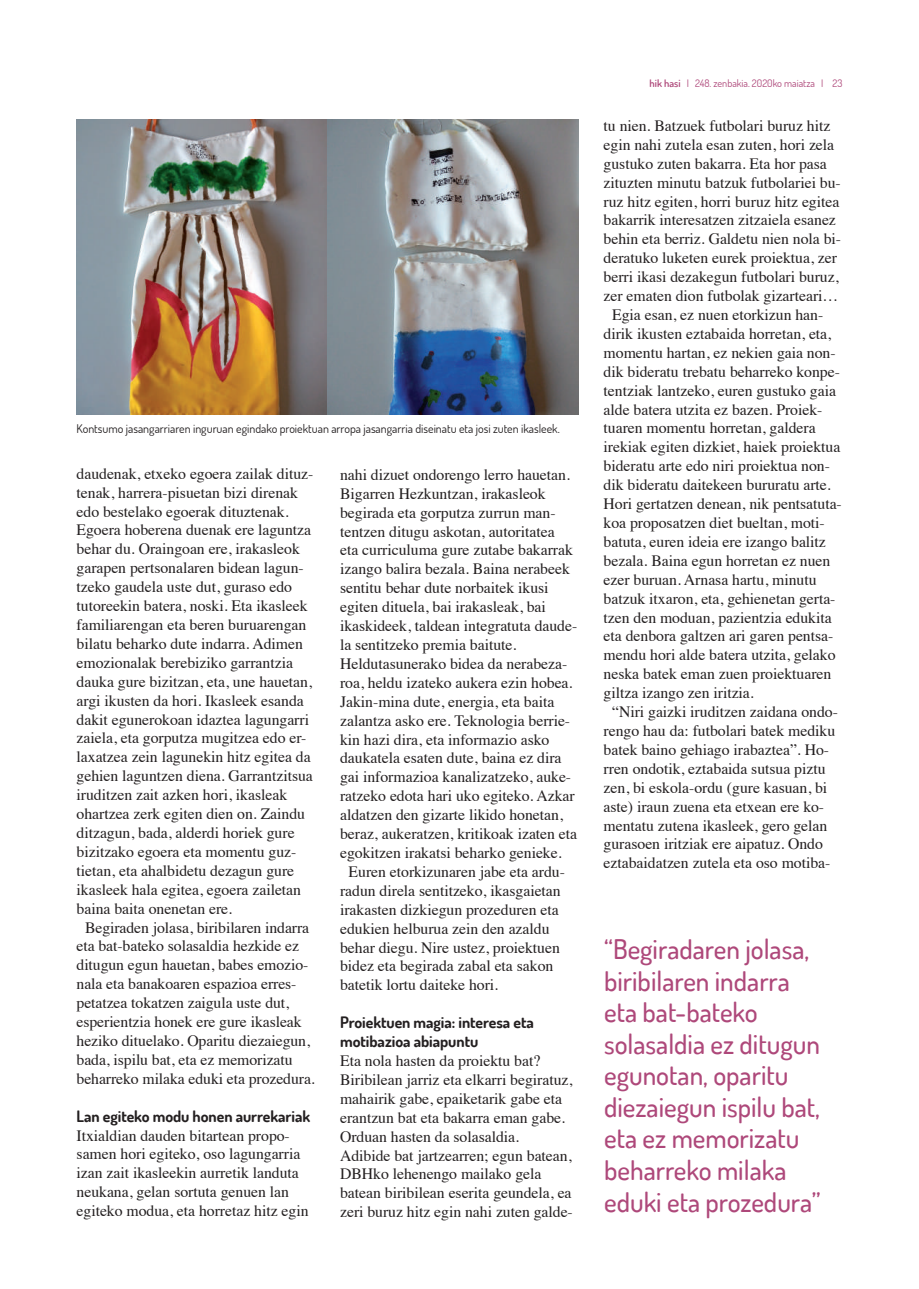
<style>
.page{position:relative;width:919px;height:1289px;background:#fff}
.page>*{position:absolute;margin:0;border:0;box-sizing:border-box;transform-origin:0 0}
.t1{font:500 27px/31.5px "Dosis";color:#ae487a}
.t2{font:15.75px/18.9px "Times";letter-spacing:-.005em;color:#231f20}
.t3{font:700 15.75px/18.9px "Dosis";letter-spacing:-.005em;color:#231f20}
.t4{font:12px "Dosis";color:#231f20}
.t5{font:10.35px "Dosis";color:#ae487a}
.s1{font-weight:600}
</style>
<div class="page">
<img style="left:77px;top:119px;width:501px;height:296px">
<p class="t4" style="left:77px;top:421px;width:484px">Kontsumo jasangarriaren inguruan egindako proiektuan arropa jasangarria diseinatu eta josi zuten ikasleek.</p>
<p class="t2" style="left:77px;top:462px;width:238px">daudenak, etxeko egoera zailak dituz-</p>
<p class="t2" style="left:77px;top:481px;width:223px">tenak, harrera-pisuetan bizi direnak</p>
<p class="t2" style="left:77px;top:500px;width:213px">edo bestelako egoerak dituztenak.</p>
<p class="t2" style="left:77px;top:519px;width:236px">Egoera hoberena duenak ere laguntza</p>
<p class="t2" style="left:77px;top:538px;width:225px">behar du. Oraingoan ere, irakasleok</p>
<p class="t2" style="left:77px;top:557px;width:229px">garapen pertsonalaren bidean lagun-</p>
<p class="t2" style="left:77px;top:576px;width:217px">tzeko gaudela uste dut, guraso edo</p>
<p class="t2" style="left:77px;top:595px;width:232px">tutoreekin batera, noski. Eta ikasleek</p>
<p class="t2" style="left:77px;top:614px;width:231px">familiarengan eta beren buruarengan</p>
<p class="t2" style="left:77px;top:632px;width:228px">bilatu beharko dute indarra. Adimen</p>
<p class="t2" style="left:77px;top:651px;width:218px">emozionalak berebiziko garrantzia</p>
<p class="t2" style="left:77px;top:670px;width:237px">dauka gure bizitzan, eta, une hauetan,</p>
<p class="t2" style="left:77px;top:689px;width:229px">argi ikusten da hori. Ikasleek esanda</p>
<p class="t2" style="left:77px;top:708px;width:234px">dakit egunerokoan idaztea lagungarri</p>
<p class="t2" style="left:77px;top:727px;width:231px">zaiela, eta gorputza mugitzea edo er-</p>
<p class="t2" style="left:77px;top:746px;width:235px">laxatzea zein lagunekin hitz egitea da</p>
<p class="t2" style="left:77px;top:765px;width:238px">gehien laguntzen diena. Garrantzitsua</p>
<p class="t2" style="left:77px;top:784px;width:212px">iruditzen zait azken hori, ikasleak</p>
<p class="t2" style="left:77px;top:803px;width:230px">ohartzea zerk egiten dien on. Zaindu</p>
<p class="t2" style="left:77px;top:821px;width:219px">ditzagun, bada, alderdi horiek gure</p>
<p class="t2" style="left:77px;top:840px;width:221px">bizitzako egoera eta momentu guz-</p>
<p class="t2" style="left:77px;top:859px;width:219px">tietan, eta ahalbidetu dezagun gure</p>
<p class="t2" style="left:77px;top:878px;width:226px">ikasleek hala egitea, egoera zailetan</p>
<p class="t2" style="left:77px;top:897px;width:157px">baina baita onenetan ere.</p>
<p class="t2" style="left:85px;top:916px;width:226px">Begiraden jolasa, biribilaren indarra</p>
<p class="t2" style="left:77px;top:935px;width:224px">eta bat-bateko solasaldia hezkide ez</p>
<p class="t2" style="left:77px;top:954px;width:233px">ditugun egun hauetan, babes emozio-</p>
<p class="t2" style="left:77px;top:973px;width:221px">nala eta banakoaren espazioa erres-</p>
<p class="t2" style="left:77px;top:992px;width:214px">petatzea tokatzen zaigula uste dut,</p>
<p class="t2" style="left:77px;top:1010px;width:226px">esperientzia honek ere gure ikasleak</p>
<p class="t2" style="left:77px;top:1029px;width:235px">heziko dituelako. Oparitu diezaiegun,</p>
<p class="t2" style="left:77px;top:1048px;width:217px">bada, ispilu bat, eta ez memorizatu</p>
<p class="t2" style="left:77px;top:1067px;width:240px">beharreko milaka eduki eta prozedura.</p>
<p class="t3" style="left:77px;top:1106px;width:235px">Lan egiteko modu honen aurrekariak</p>
<p class="t2" style="left:77px;top:1124px;width:233px">Itxialdian dauden bitartean propo&shy;samen hori egiteko, oso lagungarria izan zait ikasleekin aurretik landuta neukana, gelan sortuta genuen lan egiteko modua, eta horretaz hitz egin</p>
<p class="t2" style="left:340px;top:463px;width:231px">nahi dizuet ondorengo lerro hauetan.</p>
<p class="t2" style="left:340px;top:482px;width:207px">Bigarren Hezkuntzan, irakasleok</p>
<p class="t2" style="left:340px;top:501px;width:217px">begirada eta gorputza zurrun man-</p>
<p class="t2" style="left:340px;top:520px;width:216px">tentzen ditugu askotan, autoritatea</p>
<p class="t2" style="left:340px;top:539px;width:234px">eta curriculuma gure zutabe bakarrak</p>
<p class="t2" style="left:340px;top:558px;width:231px">izango balira bezala. Baina nerabeek</p>
<p class="t2" style="left:340px;top:577px;width:210px">sentitu behar dute norbaitek ikusi</p>
<p class="t2" style="left:340px;top:596px;width:207px">egiten dituela, bai irakasleak, bai</p>
<p class="t2" style="left:340px;top:615px;width:239px">ikaskideek, taldean integratuta daude-</p>
<p class="t2" style="left:340px;top:634px;width:178px">la sentitzeko premia baitute.</p>
<p class="t2" style="left:340px;top:652px;width:229px">Heldutasunerako bidea da nerabeza-</p>
<p class="t2" style="left:340px;top:671px;width:234px">roa, heldu izateko aukera ezin hobea.</p>
<p class="t2" style="left:340px;top:690px;width:216px">Jakin-mina dute, energia, eta baita</p>
<p class="t2" style="left:340px;top:709px;width:231px">zalantza asko ere. Teknologia berrie-</p>
<p class="t2" style="left:340px;top:728px;width:211px">kin hazi dira, eta informazio asko</p>
<p class="t2" style="left:340px;top:747px;width:223px">daukatela esaten dute, baina ez dira</p>
<p class="t2" style="left:340px;top:766px;width:232px">gai informazioa kanalizatzeko, auke-</p>
<p class="t2" style="left:340px;top:785px;width:236px">ratzeko edota hari uko egiteko. Azkar</p>
<p class="t2" style="left:340px;top:804px;width:224px">aldatzen den gizarte likido honetan,</p>
<p class="t2" style="left:340px;top:823px;width:238px">beraz, aukeratzen, kritikoak izaten eta</p>
<p class="t2" style="left:340px;top:841px;width:223px">egokitzen irakatsi beharko genieke.</p>
<p class="t2" style="left:348px;top:860px;width:218px">Euren etorkizunaren jabe eta ardu-</p>
<p class="t2" style="left:340px;top:879px;width:222px">radun direla sentitzeko, ikasgaietan</p>
<p class="t2" style="left:340px;top:898px;width:220px">irakasten dizkiegun prozeduren eta</p>
<p class="t2" style="left:340px;top:917px;width:211px">edukien helburua zein den azaldu</p>
<p class="t2" style="left:340px;top:936px;width:221px">behar diegu. Nire ustez, proiektuen</p>
<p class="t2" style="left:340px;top:955px;width:215px">bidez eta begirada zabal eta sakon</p>
<p class="t2" style="left:340px;top:974px;width:160px">batetik lortu daiteke hori.</p>
<p class="t3" style="left:340px;top:1012px;width:195px">Proiektuen magia: interesa eta motibazioa abiapuntu</p>
<p class="t2" style="left:340px;top:1049px;width:234px">Eta nola hasten da proiektu bat?<br>Biribilean jarriz eta elkarri begiratuz, mahairik gabe, epaiketarik gabe eta erantzun bat eta bakarra eman gabe.<br>Orduan hasten da solasaldia.<br>Adibide bat jartzearren; egun batean, DBHko lehenengo mailako gela batean biribilean eserita geundela, ea zeri buruz hitz egin nahi zuten galde-</p>
<p class="t5" style="left:649px;top:77px;width:194px"><span class="s1">hik hasi</span> I 248. zenbakia. 2020ko maiatza I 23</p>
<p class="t2" style="left:603px;top:115px;width:228px">tu nien. Batzuek futbolari buruz hitz</p>
<p class="t2" style="left:603px;top:134px;width:232px">egin nahi zutela esan zuten, hori zela</p>
<p class="t2" style="left:603px;top:153px;width:225px">gustuko zuten bakarra. Eta hor pasa</p>
<p class="t2" style="left:603px;top:171px;width:239px">zituzten minutu batzuk futbolariei bu-</p>
<p class="t2" style="left:603px;top:190px;width:237px">ruz hitz egiten, horri buruz hitz egitea</p>
<p class="t2" style="left:603px;top:209px;width:234px">bakarrik interesatzen zitzaiela esanez</p>
<p class="t2" style="left:603px;top:228px;width:239px">behin eta berriz. Galdetu nien nola bi-</p>
<p class="t2" style="left:603px;top:247px;width:235px">deratuko luketen eurek proiektua, zer</p>
<p class="t2" style="left:603px;top:266px;width:236px">berri ikasi dezakegun futbolari buruz,</p>
<p class="t2" style="left:603px;top:285px;width:236px">zer ematen dion futbolak gizarteari…</p>
<p class="t2" style="left:612px;top:304px;width:213px">Egia esan, ez nuen etorkizun han-</p>
<p class="t2" style="left:603px;top:323px;width:229px">dirik ikusten eztabaida horretan, eta,</p>
<p class="t2" style="left:603px;top:342px;width:233px">momentu hartan, ez nekien gaia non-</p>
<p class="t2" style="left:603px;top:360px;width:238px">dik bideratu trebatu beharreko konpe-</p>
<p class="t2" style="left:603px;top:379px;width:234px">tentziak lantzeko, euren gustuko gaia</p>
<p class="t2" style="left:603px;top:398px;width:220px">alde batera utzita ez bazen. Proiek-</p>
<p class="t2" style="left:603px;top:417px;width:213px">tuaren momentu horretan, galdera</p>
<p class="t2" style="left:603px;top:436px;width:238px">irekiak egiten dizkiet, haiek proiektua</p>
<p class="t2" style="left:603px;top:455px;width:228px">bideratu arte edo niri proiektua non-</p>
<p class="t2" style="left:603px;top:474px;width:229px">dik bideratu daitekeen bururatu arte.</p>
<p class="t2" style="left:603px;top:493px;width:240px">Hori gertatzen denean, nik pentsatuta-</p>
<p class="t2" style="left:603px;top:512px;width:223px">koa proposatzen diet bueltan, moti-</p>
<p class="t2" style="left:603px;top:531px;width:224px">batuta, euren ideia ere izango balitz</p>
<p class="t2" style="left:603px;top:549px;width:228px">bezala. Baina egun horretan ez nuen</p>
<p class="t2" style="left:603px;top:568px;width:214px">ezer buruan. Arnasa hartu, minutu</p>
<p class="t2" style="left:603px;top:587px;width:233px">batzuk itxaron, eta, gehienetan gerta-</p>
<p class="t2" style="left:603px;top:606px;width:230px">tzen den moduan, pazientzia edukita</p>
<p class="t2" style="left:603px;top:625px;width:231px">eta denbora galtzen ari garen pentsa-</p>
<p class="t2" style="left:603px;top:644px;width:233px">mendu hori alde batera utzita, gelako</p>
<p class="t2" style="left:603px;top:663px;width:229px">neska batek eman zuen proiektuaren</p>
<p class="t2" style="left:603px;top:682px;width:152px">giltza izango zen iritzia.</p>
<p class="t2" style="left:612px;top:701px;width:227px">“Niri gaizki iruditzen zaidana ondo-</p>
<p class="t2" style="left:603px;top:720px;width:233px">rengo hau da: futbolari batek mediku</p>
<p class="t2" style="left:603px;top:738px;width:227px">batek baino gehiago irabaztea”. Ho-</p>
<p class="t2" style="left:603px;top:757px;width:223px">rren ondotik, eztabaida sutsua piztu</p>
<p class="t2" style="left:603px;top:776px;width:225px">zen, bi eskola-ordu (gure kasuan, bi</p>
<p class="t2" style="left:603px;top:795px;width:222px">aste) iraun zuena eta etxean ere ko-</p>
<p class="t2" style="left:603px;top:814px;width:225px">mentatu zutena ikasleek, gero gelan</p>
<p class="t2" style="left:603px;top:833px;width:221px">gurasoen iritziak ere aipatuz. Ondo</p>
<p class="t2" style="left:603px;top:852px;width:228px">eztabaidatzen zutela eta oso motiba-</p>
<h1 class="t1" style="left:604px;top:933px;width:218px">“Begiradaren jolasa, biribilaren indarra eta bat-bateko solasaldia ez ditugun egunotan, oparitu diezaiegun ispilu bat, eta ez memorizatu beharreko milaka eduki eta prozedura”</h1>
</div>
